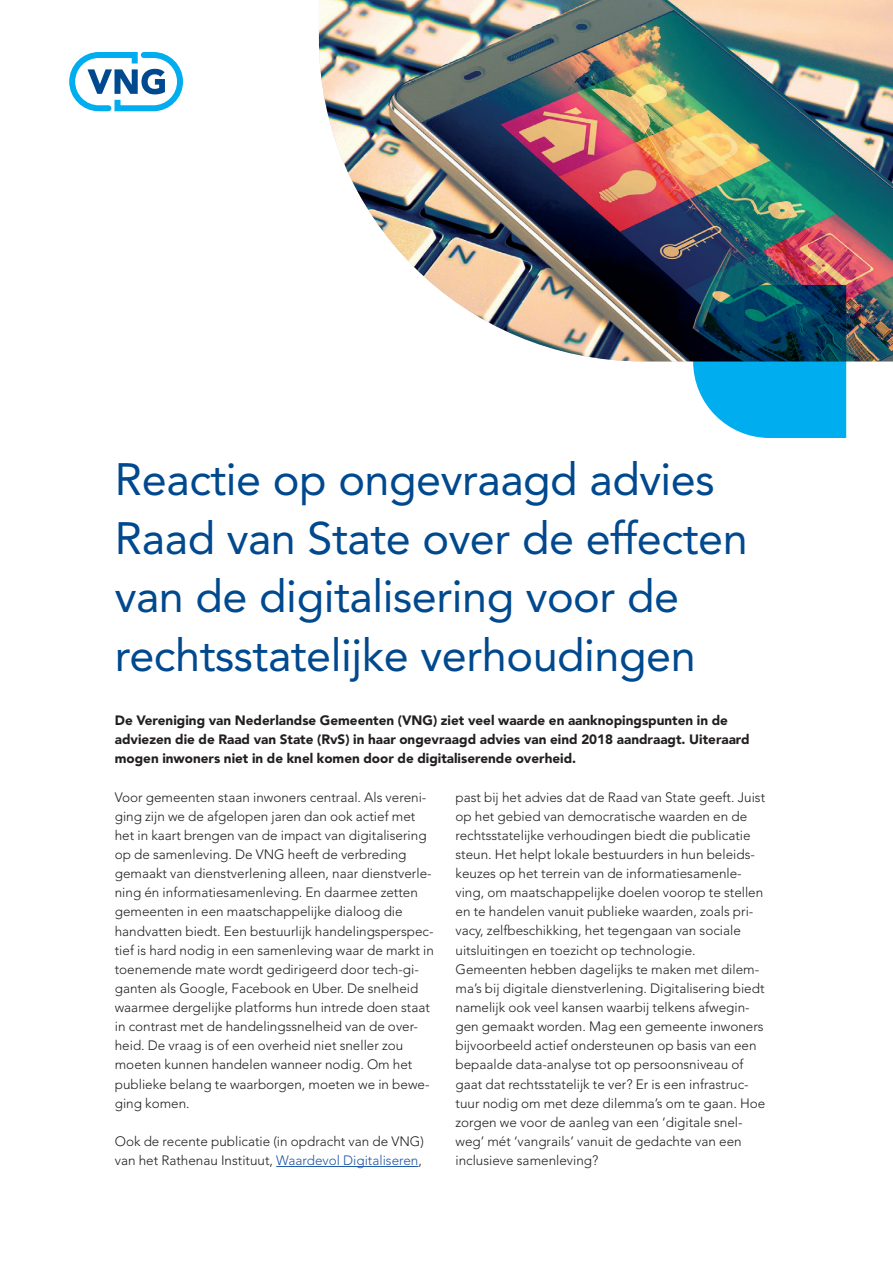
<style>
.page{position:relative;width:893px;height:1263px;background:#fff}
.page>*{position:absolute;margin:0;border:0;box-sizing:border-box;transform-origin:0 0}
.t1{font:45px/58.5px "Avenir LT Std";letter-spacing:-.01em;color:#01498e}
.t2{font:300 13.5px/19.2px "Avenir LT Std";color:#231f20}
.t3{font:900 13.5px/19.2px "Avenir LT Std";color:#231f20}
.s1{color:#1e56a6}
</style>
<div class="page">
<svg style="left:69px;top:52px;width:114px;height:59px"></svg>
<img style="left:319px;top:0;width:574px;height:361px">
<svg style="left:693px;top:285px;width:153px;height:153px;background:#1078a2"></svg>
<hr style="left:276px;top:1166px;width:142px;height:1px;background:#1e56a6">
<h1 class="t1" style="left:115px;top:451px;width:634px">Reactie op ongevraagd advies<br>Raad van State over de effecten van de digitalisering voor de rechtsstatelijke verhoudingen</h1>
<p class="t3" style="left:115px;top:711px;width:636px">De Vereniging van Nederlandse Gemeenten (VNG) ziet veel waarde en aanknopingspunten in de adviezen die de Raad van State (RvS) in haar ongevraagd advies van eind 2018 aandraagt. Uiteraard mogen inwoners niet in de knel komen door de digitaliserende overheid.</p>
<p class="t2" style="left:115px;top:787px;width:321px">Voor gemeenten staan inwoners centraal. Als vereni&shy;ging zijn we de afgelopen jaren dan ook actief met het in kaart brengen van de impact van digitalisering op de samenleving. De VNG heeft de verbreding gemaakt van dienstverlening alleen, naar dienstverle&shy;ning én informatiesamenleving. En daarmee zetten gemeenten in een maatschappelijke dialoog die handvatten biedt. Een bestuurlijk handelingsperspec&shy;tief is hard nodig in een samenleving waar de markt in toenemende mate wordt gedirigeerd door tech-gi&shy;ganten als Google, Facebook en Uber. De snelheid waarmee dergelijke platforms hun intrede doen staat in contrast met de handelingssnelheid van de over&shy;heid. De vraag is of een overheid niet sneller zou moeten kunnen handelen wanneer nodig. Om het publieke belang te waarborgen, moeten we in bewe&shy;ging komen.</p>
<p class="t2" style="left:115px;top:1132px;width:311px">Ook de recente publicatie (in opdracht van de VNG) van het Rathenau Instituut, <span class="s1">Waardevol Digitaliseren</span>,</p>
<p class="t2" style="left:455px;top:787px;width:311px">past bij het advies dat de Raad van State geeft. Juist op het gebied van democratische waarden en de rechtsstatelijke verhoudingen biedt die publicatie steun. Het helpt lokale bestuurders in hun beleids&shy;keuzes op het terrein van de informatiesamenle&shy;ving, om maatschappelijke doelen voorop te stellen en te handelen vanuit publieke waarden, zoals pri&shy;vacy, zelfbeschikking, het tegengaan van sociale uitsluitingen en toezicht op technologie.<br>Gemeenten hebben dagelijks te maken met dilem&shy;ma’s bij digitale dienstverlening. Digitalisering biedt namelijk ook veel kansen waarbij telkens afwegin&shy;gen gemaakt worden. Mag een gemeente inwoners bijvoorbeeld actief ondersteunen op basis van een bepaalde data-analyse tot op persoonsniveau of gaat dat rechtsstatelijk te ver? Er is een infrastruc&shy;tuur nodig om met deze dilemma’s om te gaan. Hoe zorgen we voor de aanleg van een ‘digitale snel&shy;weg’ mét ‘vangrails’ vanuit de gedachte van een inclusieve samenleving?</p>
</div>
